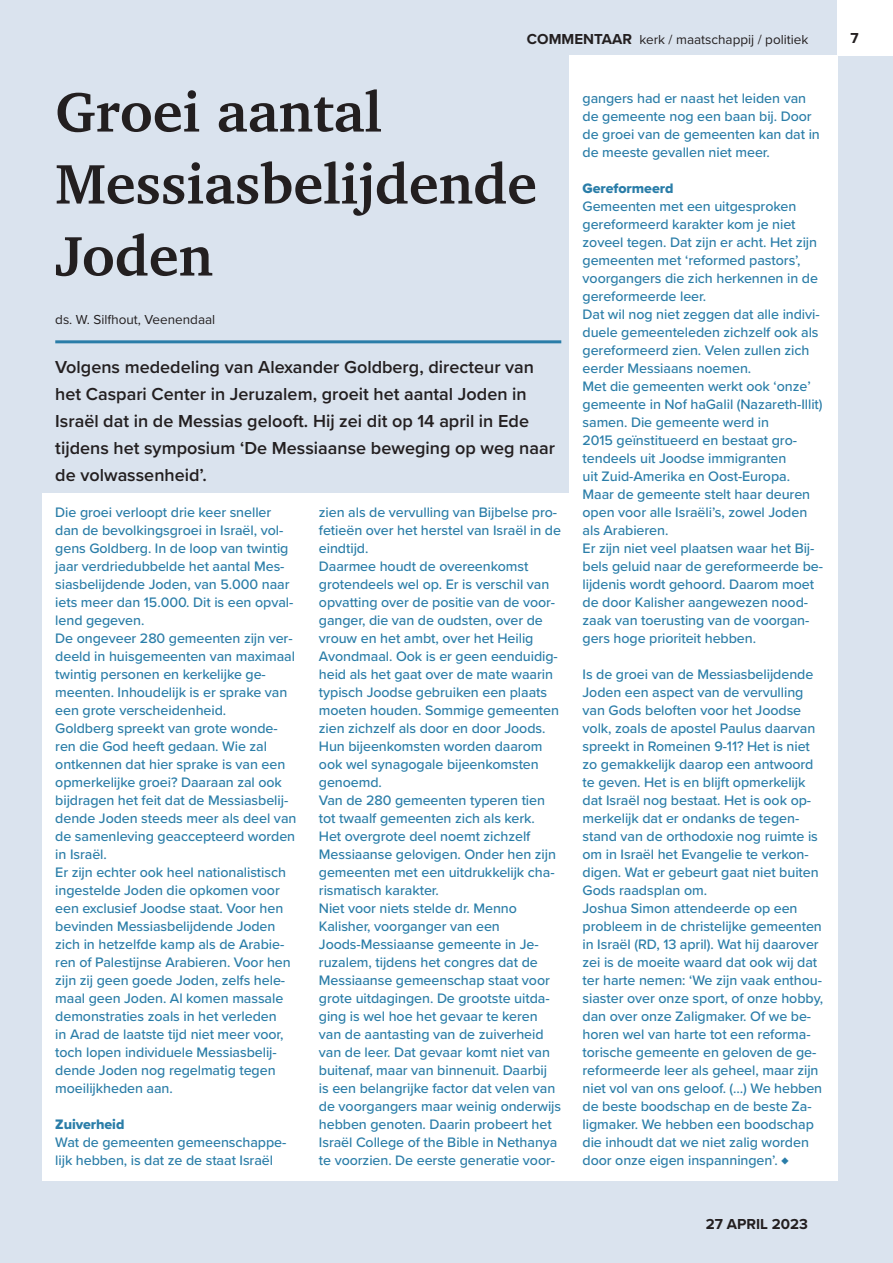
<style>
.page{position:relative;width:893px;height:1263px;background:#dae3ee}
.page>*{position:absolute;margin:0;border:0;box-sizing:border-box;transform-origin:0 0}
.t1{font:700 57px/72px "Charter";color:#231f20}
.t2{font:600 18px/27px "Proxima Nova";color:#231f20}
.t3{font:700 15px "Proxima Nova";color:#231f20}
.t4{font:500 14.25px/18px "Proxima Nova";letter-spacing:-.005em;color:#2a7da8}
.t5{font:14.25px "Proxima Nova Extrabld";letter-spacing:-.005em;color:#2a7da8}
.t6{font:13.5px "Proxima Nova";color:#231f20}
.s1{font-weight:700;font-size:15px}
</style>
<div class="page">
<div style="left:569px;top:55px;width:269px;height:1110px;background:#fff"></div>
<div style="left:838px;top:0;width:55px;height:55px;background:#fff"></div>
<hr style="left:55px;top:340px;width:506px;height:3px;background:#2a7da8">
<div style="left:43px;top:493px;width:267px;height:148px;background:#fff"></div>
<div style="left:43px;top:619px;width:267px;height:112px;background:#fff"></div>
<div style="left:43px;top:709px;width:267px;height:166px;background:#fff"></div>
<div style="left:43px;top:853px;width:267px;height:256px;background:#fff"></div>
<div style="left:43px;top:1087px;width:267px;height:40px;background:#fff"></div>
<div style="left:43px;top:1123px;width:267px;height:58px;background:#fff"></div>
<div style="left:306px;top:493px;width:268px;height:76px;background:#fff"></div>
<div style="left:306px;top:547px;width:268px;height:256px;background:#fff"></div>
<div style="left:306px;top:781px;width:268px;height:130px;background:#fff"></div>
<div style="left:306px;top:889px;width:268px;height:292px;background:#fff"></div>
<div style="left:570px;top:889px;width:268px;height:292px;background:#fff"></div>
<p class="t6" style="left:527px;top:30px;width:283px"><span class="s1">COMMENTAAR</span> kerk / maatschappij / politiek</p>
<p class="t3" style="left:850px;top:26px;width:10px">7</p>
<h1 class="t1" style="left:55px;top:75px;width:483px">Groei aantal<br>Messiasbelijdende<br>Joden</h1>
<p class="t6" style="left:55px;top:309px;width:161px">ds. W. Silfhout, Veenendaal</p>
<p class="t2" style="left:55px;top:353px;width:501px">Volgens mededeling van Alexander Goldberg, directeur van het Caspari Center in Jeruzalem, groeit het aantal Joden in Israël dat in de Messias gelooft. Hij zei dit op 14 april in Ede tijdens het symposium ‘De Messiaanse beweging op weg naar de volwassenheid’.</p>
<p class="t4" style="left:55px;top:503px;width:243px">Die groei verloopt drie keer sneller dan de bevolkingsgroei in Israël, vol&shy;gens Goldberg. In de loop van twintig jaar verdriedubbelde het aantal Mes&shy;siasbelijdende Joden, van 5.000 naar iets meer dan 15.000. Dit is een opval&shy;lend gegeven.<br>De ongeveer 280 gemeenten zijn ver&shy;deeld in huisgemeenten van maximaal twintig personen en kerkelijke ge&shy;meenten. Inhoudelijk is er sprake van een grote verscheidenheid.<br>Goldberg spreekt van grote wonde&shy;ren die God heeft gedaan. Wie zal ontkennen dat hier sprake is van een opmerkelijke groei? Daaraan zal ook bijdragen het feit dat de Messiasbelij&shy;dende Joden steeds meer als deel van de samenleving geaccepteerd worden in Israël.<br>Er zijn echter ook heel nationalistisch ingestelde Joden die opkomen voor een exclusief Joodse staat. Voor hen bevinden Messiasbelijdende Joden zich in hetzelfde kamp als de Arabie&shy;ren of Palestijnse Arabieren. Voor hen zijn zij geen goede Joden, zelfs hele&shy;maal geen Joden. Al komen massale demonstraties zoals in het verleden<br>in Arad de laatste tijd niet meer voor, toch lopen individuele Messiasbelij&shy;dende Joden nog regelmatig tegen moeilijkheden aan.</p>
<p class="t5" style="left:55px;top:1114px;width:71px">Zuiverheid</p>
<p class="t4" style="left:55px;top:1133px;width:233px">Wat de gemeenten gemeenschappe&shy;lijk hebben, is dat ze de staat Israël</p>
<p class="t4" style="left:319px;top:503px;width:244px">zien als de vervulling van Bijbelse pro&shy;fetieën over het herstel van Israël in de eindtijd.<br>Daarmee houdt de overeenkomst grotendeels wel op. Er is verschil van opvatting over de positie van de voor&shy;ganger, die van de oudsten, over de vrouw en het ambt, over het Heilig Avondmaal. Ook is er geen eenduidig&shy;heid als het gaat over de mate waarin typisch Joodse gebruiken een plaats moeten houden. Sommige gemeenten zien zichzelf als door en door Joods.<br>Hun bijeenkomsten worden daarom ook wel synagogale bijeenkomsten genoemd.<br>Van de 280 gemeenten typeren tien tot twaalf gemeenten zich als kerk.<br>Het overgrote deel noemt zichzelf Messiaanse gelovigen. Onder hen zijn gemeenten met een uitdrukkelijk cha&shy;rismatisch karakter.<br>Niet voor niets stelde dr. Menno Kalisher, voorganger van een Joods-Messiaanse gemeente in Je&shy;ruzalem, tijdens het congres dat de Messiaanse gemeenschap staat voor grote uitdagingen. De grootste uitda&shy;ging is wel hoe het gevaar te keren van de aantasting van de zuiverheid van de leer. Dat gevaar komt niet van buitenaf, maar van binnenuit. Daarbij<br>is een belangrijke factor dat velen van de voorgangers maar weinig onderwijs hebben genoten. Daarin probeert het Israël College of the Bible in Nethanya te voorzien. De eerste generatie voor-</p>
<p class="t4" style="left:583px;top:89px;width:239px">gangers had er naast het leiden van de gemeente nog een baan bij. Door de groei van de gemeenten kan dat in de meeste gevallen niet meer.</p>
<p class="t5" style="left:583px;top:178px;width:92px">Gereformeerd</p>
<p class="t4" style="left:583px;top:197px;width:242px">Gemeenten met een uitgesproken gereformeerd karakter kom je niet zoveel tegen. Dat zijn er acht. Het zijn gemeenten met ‘reformed pastors’, voorgangers die zich herkennen in de gereformeerde leer.<br>Dat wil nog niet zeggen dat alle indivi&shy;duele gemeenteleden zichzelf ook als gereformeerd zien. Velen zullen zich eerder Messiaans noemen.<br>Met die gemeenten werkt ook ‘onze’ gemeente in Nof haGalil (Nazareth-Illit) samen. Die gemeente werd in<br>2015 geïnstitueerd en bestaat gro&shy;tendeels uit Joodse immigranten<br>uit Zuid-Amerika en Oost-Europa.<br>Maar de gemeente stelt haar deuren open voor alle Israëli’s, zowel Joden als Arabieren.<br>Er zijn niet veel plaatsen waar het Bij&shy;bels geluid naar de gereformeerde be&shy;lijdenis wordt gehoord. Daarom moet de door Kalisher aangewezen nood&shy;zaak van toerusting van de voorgan&shy;gers hoge prioriteit hebben.</p>
<p class="t4" style="left:583px;top:665px;width:242px">Is de groei van de Messiasbelijdende Joden een aspect van de vervulling van Gods beloften voor het Joodse volk, zoals de apostel Paulus daarvan spreekt in Romeinen 9-11? Het is niet zo gemakkelijk daarop een antwoord te geven. Het is en blijft opmerkelijk dat Israël nog bestaat. Het is ook op&shy;merkelijk dat er ondanks de tegen&shy;stand van de orthodoxie nog ruimte is om in Israël het Evangelie te verkon&shy;digen. Wat er gebeurt gaat niet buiten Gods raadsplan om.<br>Joshua Simon attendeerde op een probleem in de christelijke gemeenten in Israël (RD, 13 april). Wat hij daarover zei is de moeite waard dat ook wij dat ter harte nemen: ‘We zijn vaak enthou&shy;siaster over onze sport, of onze hobby, dan over onze Zaligmaker. Of we be&shy;horen wel van harte tot een reforma&shy;torische gemeente en geloven de ge&shy;reformeerde leer als geheel, maar zijn niet vol van ons geloof. (…) We hebben de beste boodschap en de beste Za&shy;ligmaker. We hebben een boodschap die inhoudt dat we niet zalig worden door onze eigen inspanningen’. ♦</p>
<p class="t3" style="left:706px;top:1213px;width:104px">27 APRIL 2023</p>
</div>
